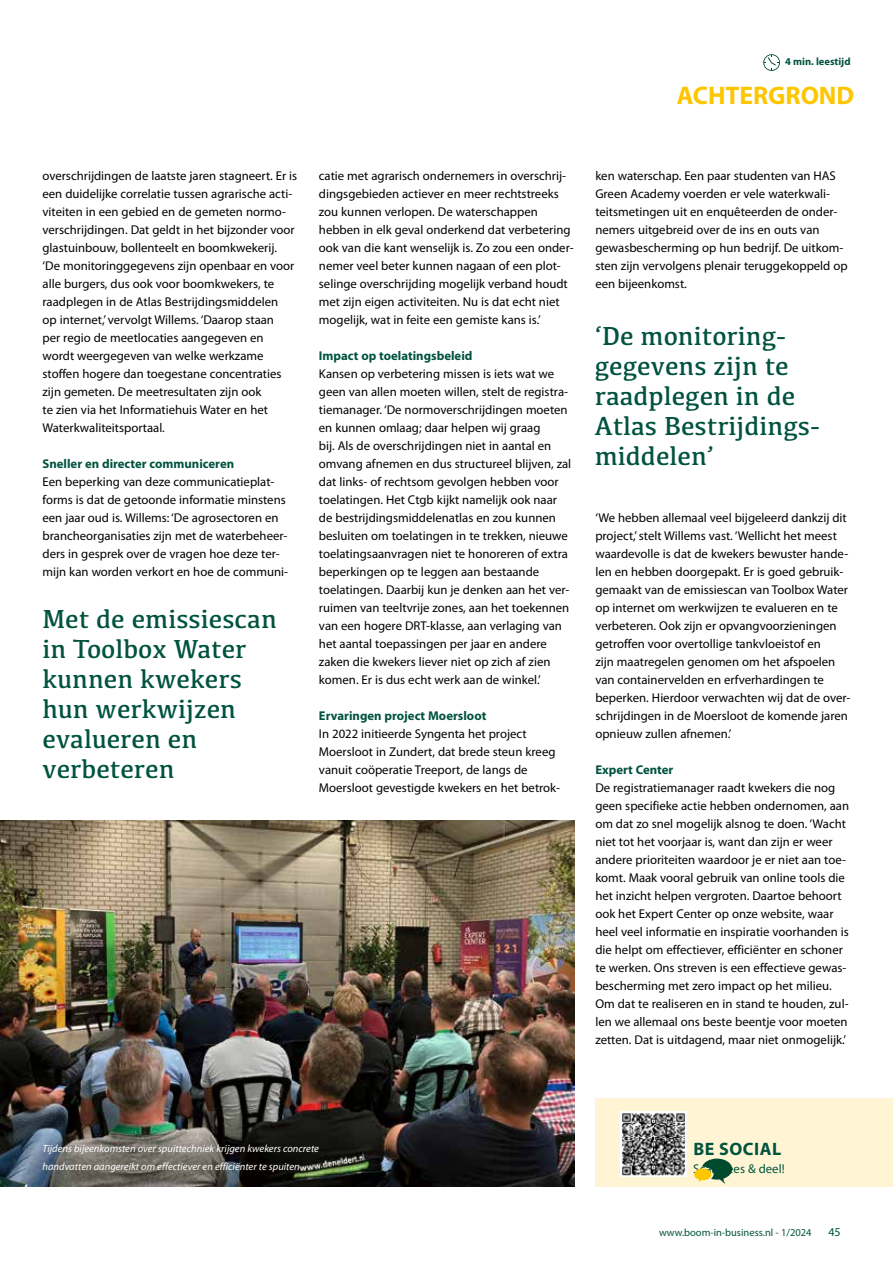
<style>
.page{position:relative;width:893px;height:1263px;background:#fff}
.page>*{position:absolute;margin:0;border:0;box-sizing:border-box;transform-origin:0 0}
.t1{font:27px/30px "Kefa";color:#00533e}
.t2{font:700 25.5px "Myriad Pro";color:#fdc600}
.t3{font:700 18px "Myriad Pro";letter-spacing:.03em;color:#00533e}
.t4{font:12.75px/18px "Myriad Pro";color:#000}
.t5{font:700 12.75px "Myriad Pro";color:#00533e}
.t6{font:12.75px "Myriad Pro";color:#00533e}
.t7{font:12px "Myriad Pro";color:#00533e}
.t8{font:italic 10.5px/18px "Myriad Pro";color:#fff}
.t9{font:10.5px "Myriad Pro";color:#00533e}
.t10{font:700 10.5px "Myriad Pro";color:#00533e}
</style>
<div class="page">
<img style="left:0;top:820px;width:574px;height:366px">
<svg style="left:763px;top:54px;width:17px;height:17px"></svg>
<div style="left:595px;top:1098px;width:298px;height:88px;background:#fff5d5"></div>
<img style="left:621px;top:1111px;width:65px;height:66px">
<svg style="left:694px;top:1158px;width:38px;height:26px"></svg>
<p class="t10" style="left:785px;top:55px;width:67px">4 min. leestijd</p>
<h2 class="t2" style="left:677px;top:79px;width:179px">ACHTERGROND</h2>
<p class="t4" style="left:43px;top:167px;width:256px">overschrijdingen de laatste jaren stagneert. Er is een duidelijke correlatie tussen agrarische acti&shy;viteiten in een gebied en de gemeten normo&shy;verschrijdingen. Dat geldt in het bijzonder voor glastuinbouw, bollenteelt en boomkwekerij. ‘De monitoringgegevens zijn openbaar en voor alle burgers, dus ook voor boomkwekers, te raadplegen in de Atlas Bestrijdingsmiddelen<br>op internet,’ vervolgt Willems. ‘Daarop staan<br>per regio de meetlocaties aangegeven en wordt weergegeven van welke werkzame stoffen hogere dan toegestane concentraties zijn gemeten. De meetresultaten zijn ook<br>te zien via het Informatiehuis Water en het Waterkwaliteitsportaal.</p>
<p class="t5" style="left:43px;top:455px;width:193px">Sneller en directer communiceren</p>
<p class="t4" style="left:43px;top:473px;width:247px">Een beperking van deze communicatieplat&shy;forms is dat de getoonde informatie minstens een jaar oud is. Willems: ‘De agrosectoren en brancheorganisaties zijn met de waterbeheer&shy;ders in gesprek over de vragen hoe deze ter&shy;mijn kan worden verkort en hoe de communi-</p>
<h1 class="t1" style="left:43px;top:603px;width:236px">Met de emissiescan in Toolbox Water kunnen kwekers hun werkwijzen evalueren en verbeteren</h1>
<p class="t4" style="left:319px;top:167px;width:256px">catie met agrarisch ondernemers in overschrij&shy;dingsgebieden actiever en meer rechtstreeks zou kunnen verlopen. De waterschappen hebben in elk geval onderkend dat verbetering ook van die kant wenselijk is. Zo zou een onder&shy;nemer veel beter kunnen nagaan of een plot&shy;selinge overschrijding mogelijk verband houdt met zijn eigen activiteiten. Nu is dat echt niet mogelijk, wat in feite een gemiste kans is.’</p>
<p class="t5" style="left:319px;top:347px;width:155px">Impact op toelatingsbeleid</p>
<p class="t4" style="left:319px;top:365px;width:254px">Kansen op verbetering missen is iets wat we geen van allen moeten willen, stelt de registra&shy;tiemanager. ‘De normoverschrijdingen moeten en kunnen omlaag; daar helpen wij graag<br>bij. Als de overschrijdingen niet in aantal en omvang afnemen en dus structureel blijven, zal dat links- of rechtsom gevolgen hebben voor toelatingen. Het Ctgb kijkt namelijk ook naar de bestrijdingsmiddelenatlas en zou kunnen besluiten om toelatingen in te trekken, nieuwe toelatingsaanvragen niet te honoreren of extra beperkingen op te leggen aan bestaande toelatingen. Daarbij kun je denken aan het ver&shy;ruimen van teeltvrije zones, aan het toekennen van een hogere DRT-klasse, aan verlaging van het aantal toepassingen per jaar en andere zaken die kwekers liever niet op zich af zien komen. Er is dus echt werk aan de winkel.’</p>
<p class="t5" style="left:319px;top:708px;width:169px">Ervaringen project Moersloot</p>
<p class="t4" style="left:319px;top:725px;width:243px">In 2022 initieerde Syngenta het project Moersloot in Zundert, dat brede steun kreeg vanuit coöperatie Treeport, de langs de Moersloot gevestigde kwekers en het betrok-</p>
<p class="t4" style="left:595px;top:167px;width:254px">ken waterschap. Een paar studenten van HAS Green Academy voerden er vele waterkwali&shy;teitsmetingen uit en enquêteerden de onder&shy;nemers uitgebreid over de ins en outs van gewasbescherming op hun bedrijf. De uitkom&shy;sten zijn vervolgens plenair teruggekoppeld op een bijeenkomst.</p>
<h1 class="t1" style="left:595px;top:321px;width:227px">‘De monitoring&shy;gegevens zijn te raadplegen in de<br>Atlas Bestrijdings&shy;middelen’</h1>
<p class="t4" style="left:595px;top:509px;width:257px">‘We hebben allemaal veel bijgeleerd dankzij dit project,’ stelt Willems vast. ‘Wellicht het meest waardevolle is dat de kwekers bewuster hande&shy;len en hebben doorgepakt. Er is goed gebruik&shy;gemaakt van de emissiescan van Toolbox Water op internet om werkwijzen te evalueren en te verbeteren. Ook zijn er opvangvoorzieningen getroffen voor overtollige tankvloeistof en<br>zijn maatregelen genomen om het afspoelen van containervelden en erfverhardingen te beperken. Hierdoor verwachten wij dat de over&shy;schrijdingen in de Moersloot de komende jaren opnieuw zullen afnemen.’</p>
<p class="t5" style="left:595px;top:762px;width:80px">Expert Center</p>
<p class="t4" style="left:595px;top:779px;width:255px">De registratiemanager raadt kwekers die nog geen specifieke actie hebben ondernomen, aan om dat zo snel mogelijk alsnog te doen. ‘Wacht niet tot het voorjaar is, want dan zijn er weer andere prioriteiten waardoor je er niet aan toe&shy;komt. Maak vooral gebruik van online tools die het inzicht helpen vergroten. Daartoe behoort ook het Expert Center op onze website, waar heel veel informatie en inspiratie voorhanden is die helpt om effectiever, efficiënter en schoner te werken. Ons streven is een effectieve gewas&shy;bescherming met zero impact op het milieu.<br>Om dat te realiseren en in stand te houden, zul&shy;len we allemaal ons beste beentje voor moeten zetten. Dat is uitdagend, maar niet onmogelijk.’</p>
<p class="t8" style="left:43px;top:1139px;width:278px">Tijdens bijeenkomsten over spuittechniek krijgen kwekers concrete handvatten aangereikt om effectiever en efficiënter te spuiten</p>
<h3 class="t3" style="left:693px;top:1137px;width:89px">BE SOCIAL</h3>
<p class="t6" style="left:693px;top:1161px;width:93px">Scan, lees &amp; deel!</p>
<p class="t9" style="left:659px;top:1226px;width:154px">www.boom-in-business.nl - 1/2024</p>
<p class="t7" style="left:828px;top:1224px;width:14px">45</p>
</div>
